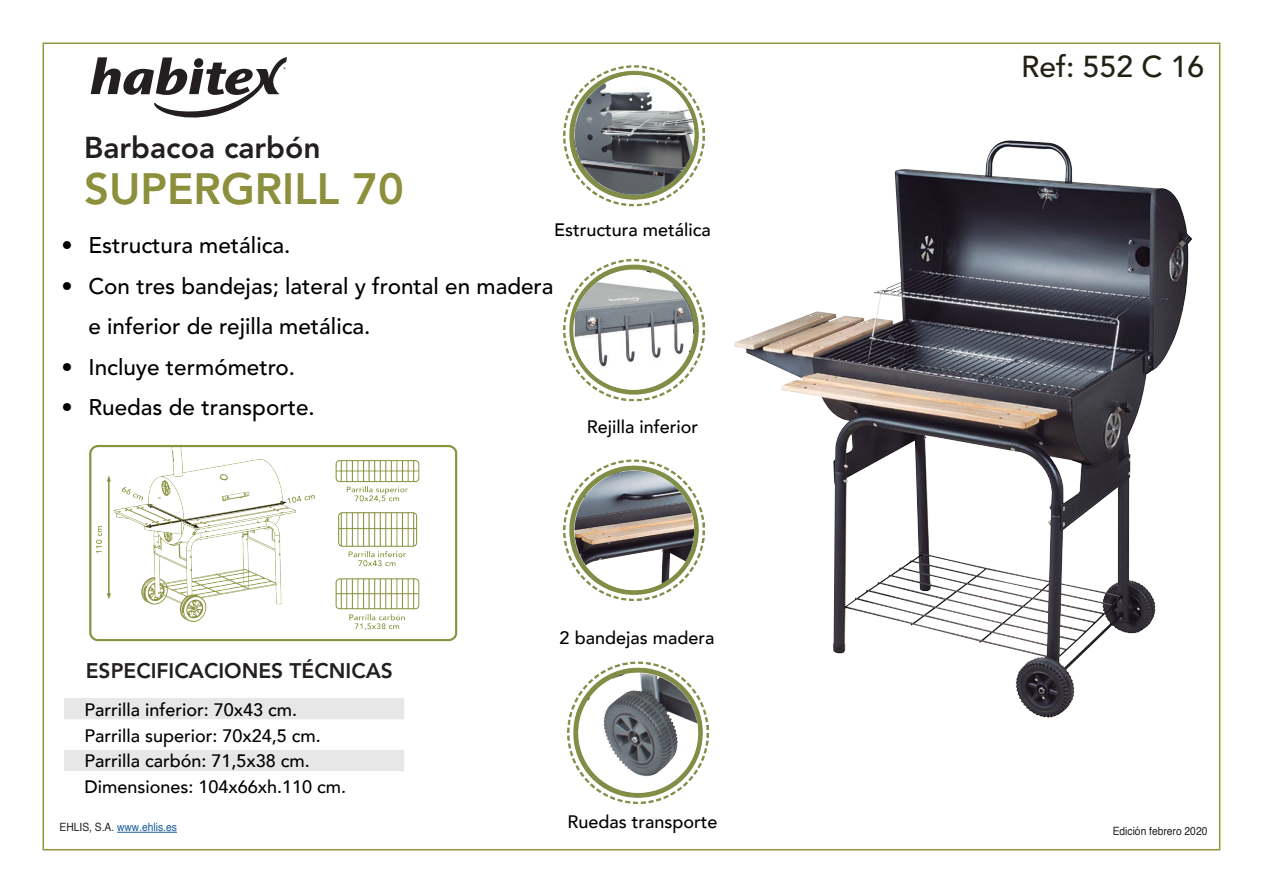
<style>
.page{position:relative;width:1263px;height:893px;background:#fff}
.page>*{position:absolute;margin:0;border:0;box-sizing:border-box;transform-origin:0 0}
.t1{font:800 43.5px "Avenir LT Std";color:#8c8f3c}
.t2{font:800 30px "Avenir LT Std";color:#231f20}
.t3{font:500 30px "Avenir LT Std";color:#232014}
.t4{font:500 22.5px/40.5px "Avenir LT Std";color:#000}
.t5{font:800 21px "Avenir LT Std";color:#231f20}
.t6{font:500 18px/25.5px "Avenir";color:#000}
.t7{font:11.4px "Helvetica";color:#175d9e;scale:.9 1}
.t8{font:11.4px "Helvetica";color:#231f20;scale:.9 1}
.s1{color:#231f20}
</style>
<div class="page">
<hr style="left:117px;top:832px;width:60px;height:1px;background:#175d9e">
<div style="left:64px;top:750px;width:340px;height:21px;background:#e6e7e6"></div>
<div style="left:64px;top:698px;width:340px;height:21px;background:#e6e7e6"></div>
<img style="left:563px;top:65px;width:142px;height:142px">
<img style="left:563px;top:259px;width:141px;height:143px">
<svg style="left:91px;top:57px;width:196px;height:61px"></svg>
<img style="left:575px;top:75px;width:119px;height:120px;border-radius:60px">
<img style="left:575px;top:270px;width:118px;height:117px">
<img style="left:563px;top:459px;width:141px;height:142px">
<img style="left:575px;top:471px;width:119px;height:113px">
<img style="left:734px;top:140px;width:458px;height:578px">
<img style="left:567px;top:661px;width:142px;height:142px">
<svg style="left:579px;top:673px;width:119px;height:120px"></svg>
<img style="left:604px;top:690px;width:74px;height:87px">
<img style="left:89px;top:445px;width:369px;height:197px">
<h2 class="t2" style="left:84px;top:130px;width:238px">Barbacoa carbón</h2>
<h1 class="t1" style="left:84px;top:163px;width:321px">SUPERGRILL 70</h1>
<p class="t4" style="left:61px;top:226px;width:231px">• Estructura metálica.</p>
<p class="t4" style="left:88px;top:266px;width:467px;text-indent:-27px">• Con tres bandejas; lateral y frontal en madera e inferior de rejilla metálica.</p>
<p class="t4" style="left:61px;top:347px;width:235px">• Incluye termómetro.</p>
<p class="t4" style="left:61px;top:388px;width:255px">• Ruedas de transporte.</p>
<p class="t6" style="left:554px;top:216px;width:158px">Estructura metálica</p>
<p class="t6" style="left:587px;top:413px;width:113px">Rejilla inferior</p>
<p class="t5" style="left:86px;top:658px;width:309px">ESPECIFICACIONES TÉCNICAS</p>
<p class="t6" style="left:84px;top:696px;width:263px">Parrilla inferior: 70x43 cm.<br>Parrilla superior: 70x24,5 cm.<br>Parrilla carbón: 71,5x38 cm.<br>Dimensiones: 104x66xh.110 cm.</p>
<p class="t7" style="left:60px;top:819px;width:132px"><span class="s1">EHLIS, S.A.</span> www.ehlis.es</p>
<p class="t6" style="left:560px;top:624px;width:156px">2 bandejas madera</p>
<p class="t6" style="left:567px;top:808px;width:152px">Ruedas transporte</p>
<h2 class="t3" style="left:1021px;top:49px;width:184px">Ref: 552 C 16</h2>
<p class="t8" style="left:1113px;top:822px;width:107px">Edición febrero 2020</p>
</div>
